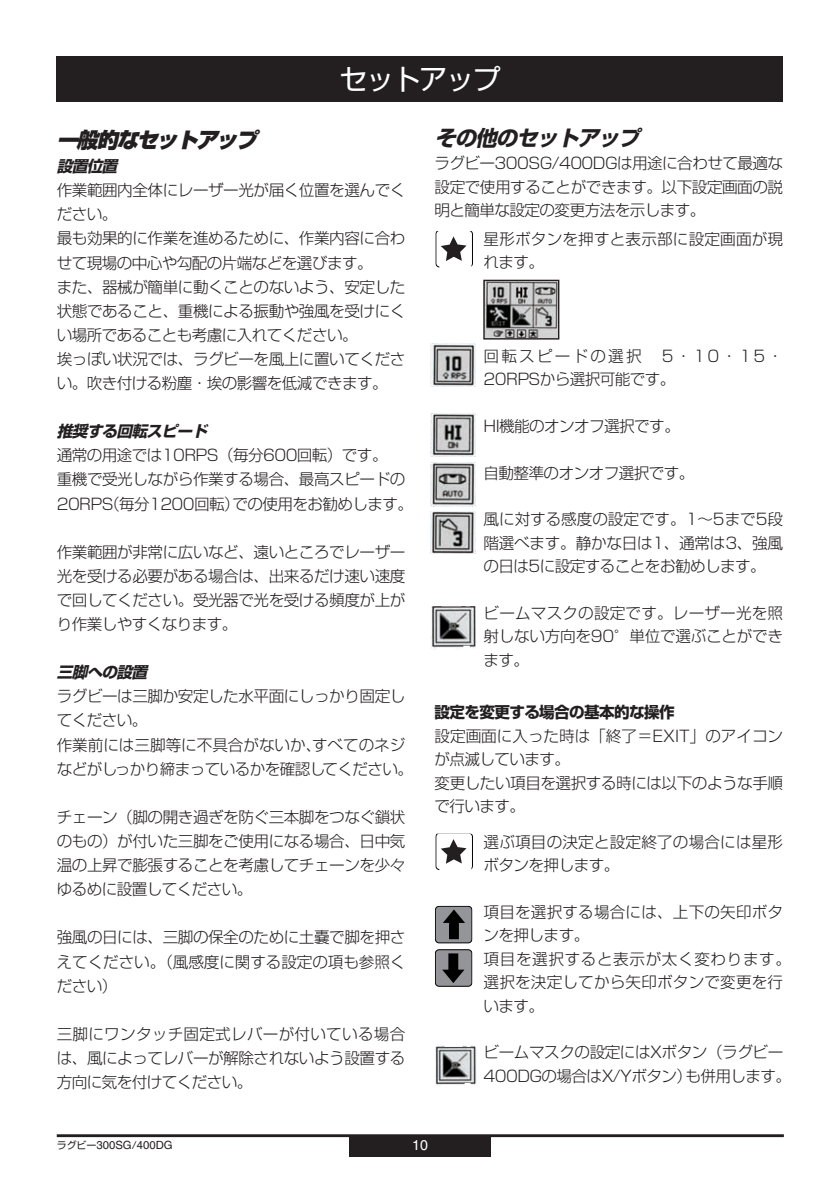
<style>
.page{position:relative;width:840px;height:1191px;background:#fff}
.page>*{position:absolute;margin:0;border:0;box-sizing:border-box;transform-origin:0 0}
.t1{font:28.4px "Shin Go Pro";letter-spacing:-.06em;color:#fff}
.t2{font:italic 900 21.2px "Shin Go Pro";color:#231f20}
.t3{font:italic 700 21.2px "Shin Go Pro";color:#231f20}
.t4{font:300 15.6px/24px "Shin Go Pro";letter-spacing:-.03em;color:#231f20;text-align:justify}
.t5{font:300 15.6px/23.4px "Shin Go Pro";letter-spacing:.01em;color:#231f20}
.t6{font:italic 700 15.6px "Shin Go Pro";color:#231f20}
.t7{font:700 15.6px "Shin Go Pro";letter-spacing:-.04em;color:#231f20}
.t8{font:14.2px "Helvetica";color:#fff}
.t9{font:11.4px "Helvetica";color:#231f20}
.s1{font-family:"Shin Go Pro";font-size:10px}
</style>
<div class="page">
<hr style="left:57px;top:1134px;width:726px;height:3px;background:#231f20">
<div style="left:349px;top:1135px;width:141px;height:21px;background:#231f20"></div>
<div style="left:57px;top:57px;width:725px;height:45px;background:#231f20"></div>
<svg style="left:435px;top:231px;width:37px;height:37px"></svg>
<img style="left:485px;top:282px;width:72px;height:55px">
<div style="left:483px;top:280px;width:76px;height:59px;border:1px solid #231f20"></div>
<img style="left:430px;top:343px;width:45px;height:44px">
<img style="left:430px;top:413px;width:45px;height:44px">
<img style="left:430px;top:462px;width:45px;height:44px">
<img style="left:430px;top:511px;width:45px;height:43px">
<img style="left:431px;top:606px;width:44px;height:43px">
<svg style="left:435px;top:833px;width:37px;height:37px"></svg>
<svg style="left:435px;top:905px;width:37px;height:82px;background:#737476"></svg>
<img style="left:435px;top:1045px;width:42px;height:41px">
<h1 class="t1" style="left:339px;top:56px;width:163px">セットアップ</h1>
<h2 class="t2" style="left:57px;top:123px;width:208px">一般的なセットアップ</h2>
<p class="t6" style="left:57px;top:154px;width:67px">設置位置</p>
<p class="t4" style="left:57px;top:176px;width:350px;text-align:left">作業範囲内全体にレーザー光が届く位置を選んでください。<br>最も効果的に作業を進めるために、作業内容に合わせて現場の中心や勾配の片端などを選びます。<br>また、器械が簡単に動くことのないよう、安定した状態であること、重機による振動や強風を受けにくい場所であることも考慮に入れてください。<br>埃っぽい状況では、ラグビーを風上に置いてください。吹き付ける粉塵・埃の影響を低減できます。</p>
<p class="t6" style="left:57px;top:419px;width:156px">推奨する回転スピード</p>
<p class="t4" style="left:57px;top:441px;width:358px;text-align:left">通常の用途では10RPS（毎分600回転）です。<br>重機で受光しながら作業する場合、最高スピードの<br>20RPS（毎分1200回転）での使用をお勧めします。</p>
<p class="t4" style="left:57px;top:538px;width:350px">作業範囲が非常に広いなど、遠いところでレーザー光を受ける必要がある場合は、出来るだけ速い速度で回してください。受光器で光を受ける頻度が上がり作業しやすくなります。</p>
<p class="t6" style="left:57px;top:660px;width:96px">三脚への設置</p>
<p class="t4" style="left:57px;top:682px;width:358px;text-align:left">ラグビーは三脚か安定した水平面にしっかり固定してください。<br>作業前には三脚等に不具合がないか、すべてのネジなどがしっかり締まっているかを確認してください。</p>
<p class="t4" style="left:57px;top:803px;width:350px">チェーン（脚の開き過ぎを防ぐ三本脚をつなぐ鎖状のもの）が付いた三脚をご使用になる場合、日中気温の上昇で膨張することを考慮してチェーンを少々ゆるめに設置してください。</p>
<p class="t4" style="left:57px;top:923px;width:350px">強風の日には、三脚の保全のために土嚢で脚を押さえてください。（風感度に関する設定の項も参照ください）</p>
<p class="t4" style="left:57px;top:1020px;width:350px">三脚にワンタッチ固定式レバーが付いている場合は、風によってレバーが解除されないよう設置する方向に気を付けてください。</p>
<h2 class="t3" style="left:434px;top:121px;width:212px">その他のセットアップ</h2>
<p class="t4" style="left:434px;top:150px;width:350px;line-height:23.4px">ラグビー300SG/400DGは用途に合わせて最適な設定で使用することができます。以下設定画面の説明と簡単な設定の変更方法を示します。</p>
<p class="t5" style="left:483px;top:225px;width:301px">星形ボタンを押すと表示部に設定画面が現れます。</p>
<p class="t4" style="left:483px;top:342px;width:301px;line-height:23.4px">回転スピードの選択　5・10・15・<br>20RPSから選択可能です。</p>
<p class="t4" style="left:483px;top:412px;width:198px">HI機能のオンオフ選択です。</p>
<p class="t4" style="left:483px;top:459px;width:212px">自動整準のオンオフ選択です。</p>
<p class="t4" style="left:483px;top:506px;width:301px;line-height:23.4px">風に対する感度の設定です。1～5まで5段階選べます。静かな日は1、通常は3、強風の日は5に設定することをお勧めします。</p>
<p class="t4" style="left:483px;top:599px;width:301px;line-height:23.4px">ビームマスクの設定です。レーザー光を照射しない方向を90°単位で選ぶことができます。</p>
<p class="t7" style="left:434px;top:700px;width:241px">設定を変更する場合の基本的な操作</p>
<p class="t4" style="left:434px;top:722px;width:350px;line-height:23.4px;text-align:left">設定画面に入った時は「終了＝EXIT」のアイコンが点滅しています。<br>変更したい項目を選択する時には以下のような手順で行います。</p>
<p class="t5" style="left:483px;top:828px;width:301px">選ぶ項目の決定と設定終了の場合には星形ボタンを押します。</p>
<p class="t5" style="left:483px;top:898px;width:309px">項目を選択する場合には、上下の矢印ボタンを押します。<br>項目を選択すると表示が太く変わります。選択を決定してから矢印ボタンで変更を行います。</p>
<p class="t4" style="left:483px;top:1039px;width:309px;line-height:23.4px">ビームマスクの設定にはXボタン（ラグビー<br>400DGの場合はX/Yボタン）も併用します。</p>
<p class="t9" style="left:57px;top:1140px;width:117px"><span class="s1">ラグビー</span>300SG<span class="s1">/</span>400DG</p>
<p class="t8" style="left:412px;top:1140px;width:17px">10</p>
</div>
